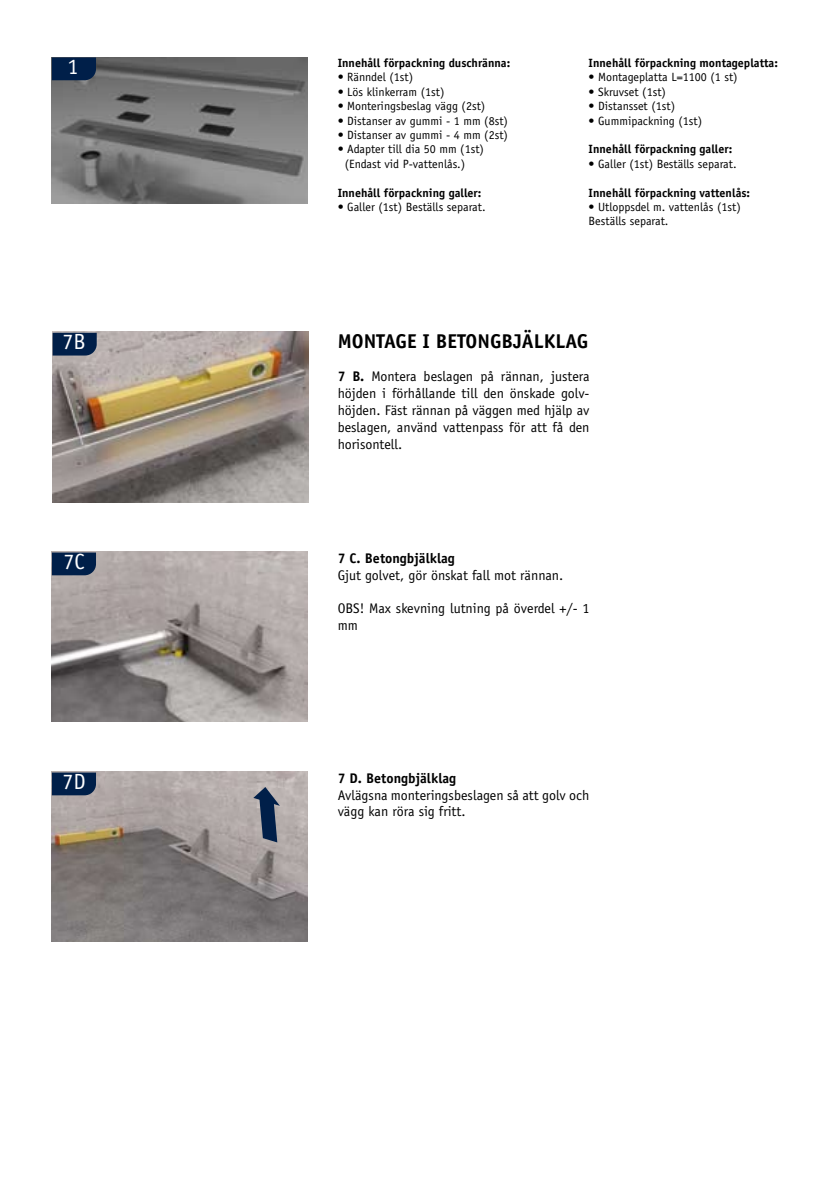
<style>
.page{position:relative;width:840px;height:1191px;background:#fff}
.page>*{position:absolute;margin:0;border:0;box-sizing:border-box;transform-origin:0 0}
.t1{font:22px "Officina Sans";color:#fff}
.t2{font:700 20px "Officina Sans";color:#000}
.t3{font:14px/16.8px "Officina Sans";color:#000}
.t4{font:700 14px "Officina Sans";color:#000}
.t5{font:12px/14.4px "Officina Sans";color:#000}
.t6{font:700 12px "Officina Sans";color:#000}
.s1{font-weight:700}
</style>
<div class="page">
<img style="left:52px;top:57px;width:255px;height:146px">
<svg style="left:52px;top:57px;width:44px;height:23px"></svg>
<img style="left:53px;top:332px;width:255px;height:170px">
<img style="left:52px;top:552px;width:255px;height:170px">
<svg style="left:53px;top:333px;width:44px;height:22px"></svg>
<svg style="left:52px;top:552px;width:44px;height:23px"></svg>
<img style="left:52px;top:772px;width:255px;height:170px">
<svg style="left:252px;top:783px;width:28px;height:59px;background:#666f81"></svg>
<svg style="left:52px;top:772px;width:44px;height:23px"></svg>
<h1 class="t1" style="left:68px;top:54px;width:12px">1</h1>
<p class="t6" style="left:337px;top:55px;width:174px">Innehåll förpackning duschränna:</p>
<p class="t5" style="left:337px;top:70px;width:77px">• Ränndel (1st)</p>
<p class="t5" style="left:337px;top:84px;width:108px">• Lös klinkerram (1st)</p>
<p class="t5" style="left:337px;top:99px;width:149px">• Monteringsbeslag vägg (2st)</p>
<p class="t5" style="left:337px;top:113px;width:172px">• Distanser av gummi - 1 mm (8st)</p>
<p class="t5" style="left:337px;top:128px;width:172px">• Distanser av gummi - 4 mm (2st)</p>
<p class="t5" style="left:344px;top:142px;width:141px;text-indent:-7px">• Adapter till dia 50 mm (1st) (Endast vid P-vattenlås.)</p>
<p class="t6" style="left:337px;top:185px;width:145px">Innehåll förpackning galler:</p>
<p class="t5" style="left:337px;top:200px;width:149px">• Galler (1st) Beställs separat.</p>
<p class="t6" style="left:588px;top:55px;width:191px">Innehåll förpackning montageplatta:</p>
<p class="t5" style="left:588px;top:70px;width:150px">• Montageplatta L=1100 (1 st)</p>
<p class="t5" style="left:588px;top:84px;width:79px">• Skruvset (1st)</p>
<p class="t5" style="left:588px;top:99px;width:88px">• Distansset (1st)</p>
<p class="t5" style="left:588px;top:113px;width:115px">• Gummipackning (1st)</p>
<p class="t6" style="left:588px;top:142px;width:145px">Innehåll förpackning galler:</p>
<p class="t5" style="left:588px;top:156px;width:149px">• Galler (1st) Beställs separat.</p>
<p class="t6" style="left:588px;top:185px;width:163px">Innehåll förpackning vattenlås:</p>
<p class="t5" style="left:588px;top:200px;width:153px">• Utloppsdel m. vattenlås (1st)<br>Beställs separat.</p>
<h1 class="t1" style="left:62px;top:329px;width:25px">7B</h1>
<h2 class="t2" style="left:337px;top:328px;width:58px">MONTAGE</h2>
<h2 class="t2" style="left:422px;top:328px;width:155px">I BETONG BJÄLKLAG</h2>
<p class="t3" style="left:337px;top:368px;width:253px;text-align:justify"><span class="s1">7 B.</span> Montera beslagen på rännan, justera höjden i förhållande till den önskade golv&shy;höjden. Fäst rännan på väggen med hjälp av beslagen, använd vattenpass för att få den horisontell.</p>
<h1 class="t1" style="left:63px;top:549px;width:23px">7C</h1>
<p class="t4" style="left:337px;top:549px;width:119px">7 C. Betongbjälklag</p>
<p class="t3" style="left:337px;top:566px;width:227px">Gjut golvet, gör önskat fall mot rännan.</p>
<p class="t3" style="left:337px;top:600px;width:253px">OBS! Max skevning lutning på överdel +/- 1 mm</p>
<h1 class="t1" style="left:62px;top:769px;width:25px">7D</h1>
<p class="t4" style="left:337px;top:769px;width:120px">7 D. Betongbjälklag</p>
<p class="t3" style="left:337px;top:786px;width:253px">Avlägsna monteringsbeslagen så att golv och vägg kan röra sig fritt.</p>
</div>
